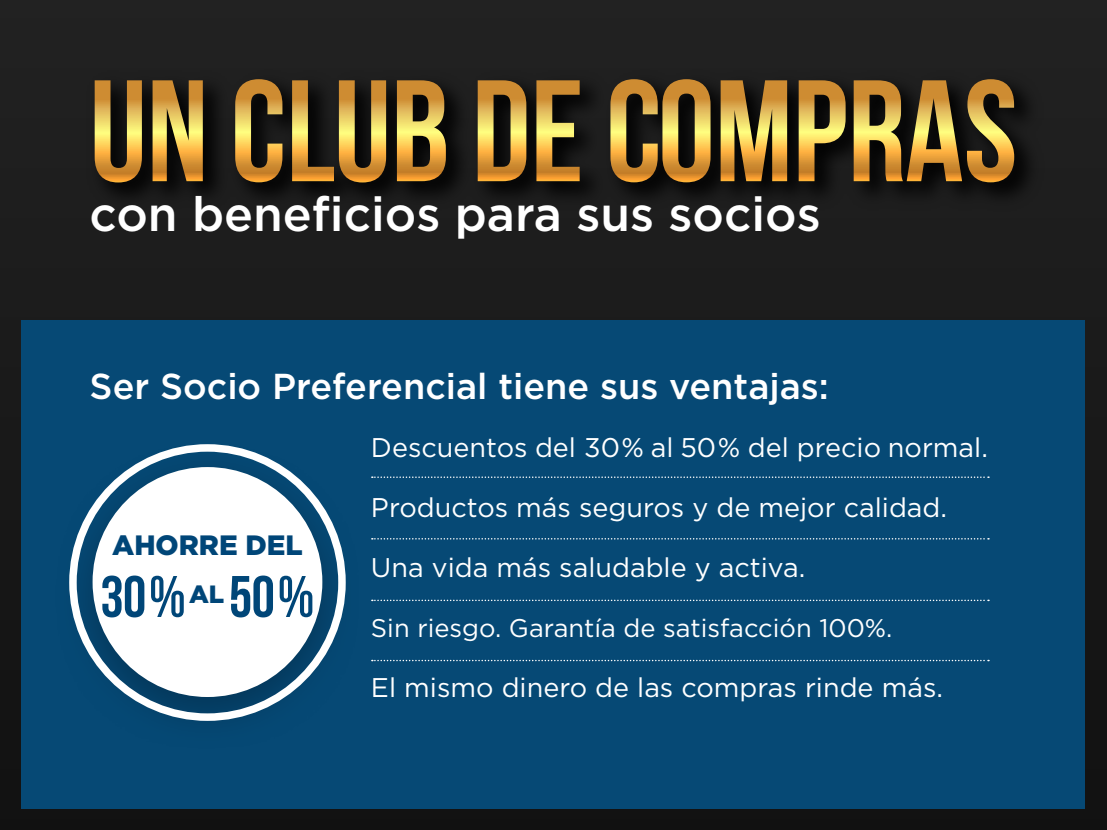
<style>
.page{position:relative;width:1107px;height:830px;background:#fff}
.page>*{position:absolute;margin:0;border:0;box-sizing:border-box;transform-origin:0 0}
.t1{font:700 58.5px "Bebas Neue";color:#004678}
.t2{font:500 48px "Gotham";color:#fff}
.t3{font:500 36px "Gotham";color:#fff}
.t4{font:900 27.9px "Gotham";color:#004678}
.t5{font:27px "Gotham";color:#fff}
.t6{font:25.5px "Gotham";color:#fff}
.t7{font:900 24.9px "Gotham";color:#004678}
</style>
<div class="page">
<div style="left:0;top:0;width:1107px;height:829px;background:#1d1d1d"></div>
<div style="left:22px;top:320px;width:1063px;height:488px;background:#064975"></div>
<svg style="left:69px;top:444px;width:277px;height:277px"></svg>
<div style="left:93px;top:467px;width:229px;height:230px;background:#fff;border-radius:50%"></div>
<div style="left:69px;top:444px;width:277px;height:276px;border:8px solid #fff;border-radius:50%"></div>
<img style="left:94px;top:80px;width:934px;height:115px">
<svg style="left:95px;top:80px;width:47px;height:102px"></svg>
<svg style="left:153px;top:80px;width:50px;height:101px;background:#b08a3c"></svg>
<svg style="left:235px;top:79px;width:47px;height:103px"></svg>
<svg style="left:292px;top:80px;width:94px;height:102px"></svg>
<svg style="left:397px;top:80px;width:49px;height:101px;background:#ab8539"></svg>
<svg style="left:478px;top:80px;width:48px;height:101px;background:#a47e36"></svg>
<svg style="left:536px;top:80px;width:44px;height:101px"></svg>
<svg style="left:610px;top:79px;width:101px;height:103px"></svg>
<svg style="left:721px;top:80px;width:66px;height:101px;background:#b0893c"></svg>
<svg style="left:799px;top:80px;width:47px;height:101px"></svg>
<svg style="left:854px;top:79px;width:160px;height:103px"></svg>
<svg style="left:372px;top:476px;width:617px;height:2px"></svg>
<svg style="left:372px;top:538px;width:617px;height:1px"></svg>
<svg style="left:372px;top:599px;width:617px;height:2px"></svg>
<svg style="left:372px;top:659px;width:617px;height:2px"></svg>
<h2 class="t2" style="left:90px;top:183px;width:733px">con beneficios para sus socios</h2>
<h3 class="t3" style="left:90px;top:362px;width:741px">Ser Socio Preferencial tiene sus ventajas:</h3>
<p class="t5" style="left:371px;top:430px;width:619px">Descuentos del 30% al 50% del precio normal.</p>
<p class="t5" style="left:371px;top:490px;width:578px">Productos más seguros y de mejor calidad.</p>
<p class="t5" style="left:371px;top:550px;width:436px">Una vida más saludable y activa.</p>
<p class="t6" style="left:371px;top:611px;width:523px">Sin riesgo. Garantía de satisfacción 100%.</p>
<p class="t5" style="left:371px;top:670px;width:574px">El mismo dinero de las compras rinde más.</p>
<p class="t4" style="left:112px;top:526px;width:192px">AHORRE DEL</p>
<h1 class="t1" style="left:100px;top:564px;width:87px">30%</h1>
<p class="t7" style="left:189px;top:577px;width:36px">AL</p>
<h1 class="t1" style="left:229px;top:564px;width:87px">50%</h1>
</div>
